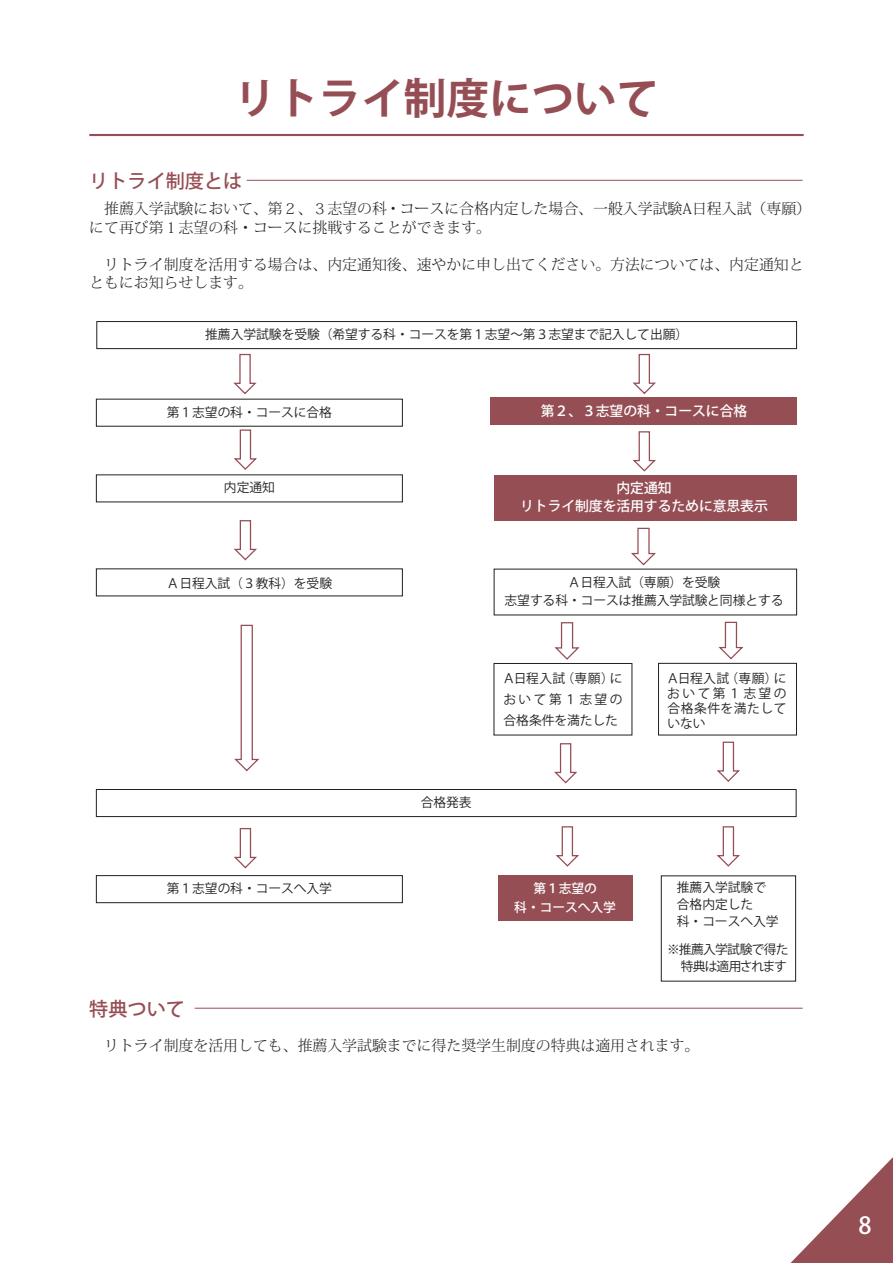
<style>
.page{position:relative;width:893px;height:1263px;background:#fff}
.page>*{position:absolute;margin:0;border:0;box-sizing:border-box;transform-origin:0 0}
.t1{font:700 42.45px "Koz Go Std";color:#964e55}
.t2{font:500 23.4px "Koz Go Std";color:#fff}
._1{font:500 19.2px "Koz Go Std";color:#964e55}
.本文{font:300 14.85px/18.6px "Koz Min Std";color:#231f20}
.t3{font:500 13.8px/18.8px "Koz Go Pro";color:#fff;text-align:center}
.t4{font:12.75px/14.9px "Koz Go Pro";color:#231f20;text-align:justify}
.t5{font:12.75px/17px "Koz Go Pro";letter-spacing:-.055em;color:#231f20;text-align:right}
.t6{font:500 12.75px/18.8px "Koz Go Pro";color:#fff;text-align:center}
</style>
<div class="page">
<hr style="left:247px;top:180px;width:556px;height:1px;background:#964e55">
<hr style="left:195px;top:1008px;width:608px;height:1px;background:#964e55">
<hr style="left:89px;top:134px;width:715px;height:2px;background:#964e55">
<div style="left:97px;top:321px;width:700px;height:28px;border:1px solid #231f20"></div>
<div style="left:494px;top:663px;width:138px;height:72px;border:1px solid #231f20"></div>
<div style="left:491px;top:398px;width:306px;height:27px;background:#964e55"></div>
<div style="left:494px;top:475px;width:303px;height:46px;background:#964e55"></div>
<div style="left:96px;top:789px;width:700px;height:28px;border:1px solid #231f20"></div>
<div style="left:96px;top:875px;width:307px;height:28px;border:1px solid #231f20"></div>
<div style="left:658px;top:663px;width:139px;height:72px;border:1px solid #231f20"></div>
<div style="left:661px;top:876px;width:135px;height:105px;border:1px solid #231f20"></div>
<div style="left:498px;top:876px;width:134px;height:45px;background:#964e55"></div>
<svg style="left:233px;top:353px;width:24px;height:42px"></svg>
<svg style="left:234px;top:429px;width:23px;height:41px"></svg>
<svg style="left:234px;top:520px;width:23px;height:41px"></svg>
<svg style="left:234px;top:624px;width:26px;height:148px"></svg>
<svg style="left:234px;top:828px;width:23px;height:41px"></svg>
<svg style="left:716px;top:826px;width:24px;height:41px"></svg>
<svg style="left:716px;top:741px;width:24px;height:41px"></svg>
<svg style="left:554px;top:743px;width:23px;height:41px"></svg>
<svg style="left:556px;top:826px;width:23px;height:41px"></svg>
<svg style="left:554px;top:622px;width:26px;height:38px"></svg>
<svg style="left:718px;top:621px;width:26px;height:39px"></svg>
<svg style="left:631px;top:527px;width:25px;height:39px"></svg>
<svg style="left:632px;top:431px;width:24px;height:41px"></svg>
<svg style="left:632px;top:353px;width:24px;height:42px"></svg>
<svg style="left:790px;top:1157px;width:103px;height:106px"></svg>
<p class="t1" style="left:234px;top:71px;width:427px">リトライ制度について</p>
<p class="_1" style="left:89px;top:169px;width:155px">リトライ制度とは</p>
<p class="本文" style="left:89px;top:199px;width:723px">　推薦入学試験において、第２、３志望の科・コースに合格内定した場合、一般入学試験A日程入試（専願）にて再び第１志望の科・コースに挑戦することができます。</p>
<p class="本文" style="left:89px;top:255px;width:716px">　リトライ制度を活用する場合は、内定通知後、速やかに申し出てください。方法については、内定通知とともにお知らせします。</p>
<p class="t4" style="left:205px;top:327px;width:485px">推薦入学試験を受験（希望する科・コースを第１志望～第３志望まで記入して出願）</p>
<p class="t4" style="left:167px;top:405px;width:167px">第１志望の科・コースに合格</p>
<p class="t3" style="left:541px;top:402px;width:208px">第２、３志望の科・コースに合格</p>
<p class="t4" style="left:224px;top:481px;width:52px">内定通知</p>
<p class="t3" style="left:520px;top:479px;width:249px">内定通知<br>リトライ制度を活用するために意思表示</p>
<p class="t4" style="left:167px;top:576px;width:167px">Ａ日程入試（３教科）を受験</p>
<p class="t4" style="left:568px;top:575px;width:154px">Ａ日程入試（専願）を受験</p>
<p class="t4" style="left:504px;top:593px;width:280px">志望する科・コースは推薦入学試験と同様とする</p>
<p class="t4" style="left:421px;top:795px;width:52px">合格発表</p>
<p class="t4" style="left:502px;top:668px;width:122px;line-height:21.3px">Ａ日程入試（専願）において第１志望の合格条件を満たした</p>
<p class="t4" style="left:666px;top:671px;width:122px">Ａ日程入試（専願）において第１志望の合格条件を満たしていない</p>
<p class="t4" style="left:167px;top:881px;width:167px">第１志望の科・コースへ入学</p>
<p class="t6" style="left:514px;top:880px;width:103px">第１志望の<br>科・コースへ入学</p>
<p class="t4" style="left:677px;top:879px;width:103px;line-height:17px;text-align:left">推薦入学試験で合格内定した<br>科・コースへ入学</p>
<p class="t5" style="left:667px;top:941px;width:123px">※推薦入学試験で得た特典は適用されます</p>
<p class="_1" style="left:89px;top:996px;width:97px">特典ついて</p>
<p class="本文" style="left:89px;top:1037px;width:612px">　リトライ制度を活用しても、推薦入学試験までに得た奨学生制度の特典は適用されます。</p>
<h2 class="t2" style="left:859px;top:1210px;width:15px">8</h2>
</div>
